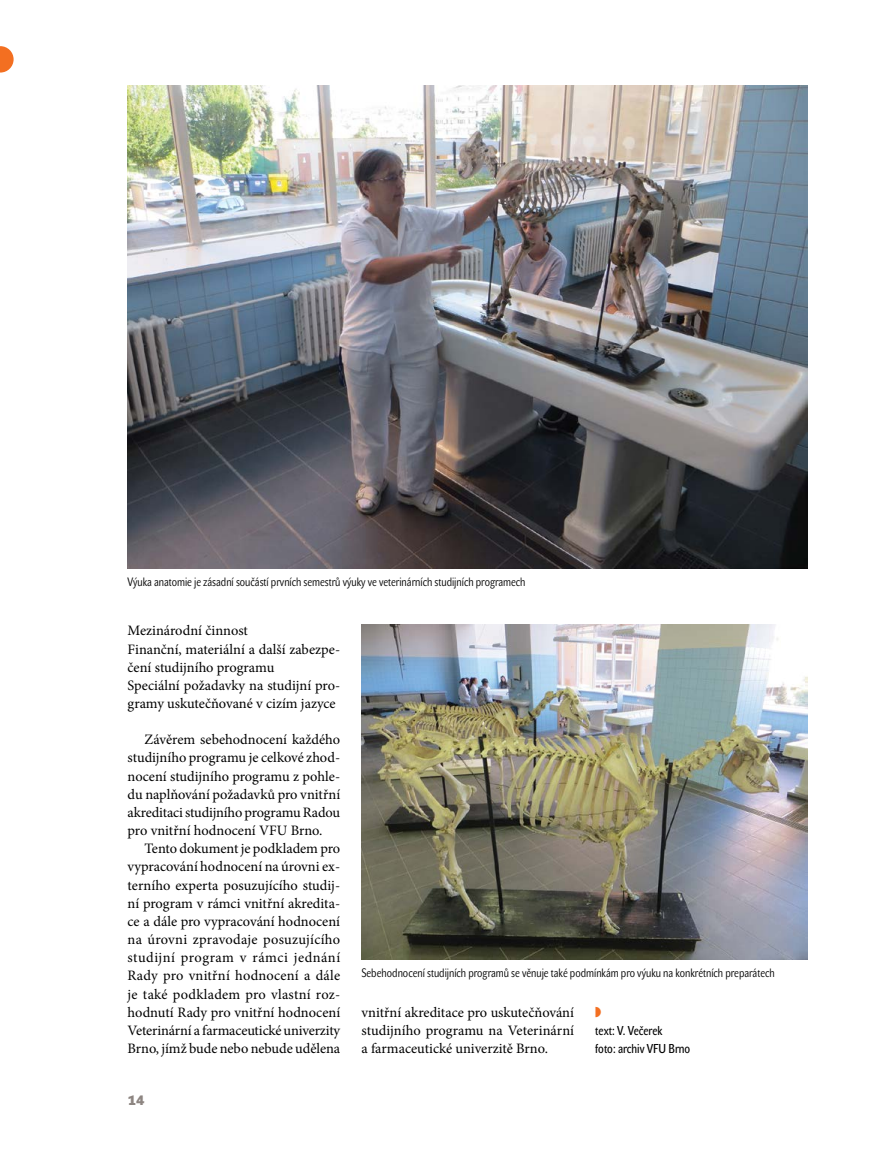
<style>
.page{position:relative;width:893px;height:1149px;background:#fff}
.page>*{position:absolute;margin:0;border:0;box-sizing:border-box;transform-origin:0 0}
.Normální{font:14.4px/18.1px "Minion Pro";letter-spacing:-.005em;color:#000;text-align:justify}
.Normální_bez{font:14.4px/18.1px "Minion Pro";color:#000}
.t1{font:700 13.5px "John Sans Heavy Pro";color:#8d8581}
.foto{font:12.75px "John Sans Cond Text Pro";color:#000}
.jmeno{font:12.75px "John Sans Cond Text Pro";color:#000}
.popisek{font:12px "John Sans Cond Lite Pro";color:#000}
</style>
<div class="page">
<img style="left:128px;top:86px;width:680px;height:482px">
<img style="left:361px;top:624px;width:447px;height:335px">
<svg style="left:0;top:46px;width:14px;height:26px"></svg>
<p class="popisek" style="left:128px;top:574px;width:399px">Výuka anatomie je zásadní součástí prvních semestrů výuky ve veterinárních studijních programech</p>
<p class="Normální_bez" style="left:128px;top:621px;width:122px">Mezinárodní činnost</p>
<p class="Normální_bez" style="left:128px;top:639px;width:214px">Finanční, materiální a další zabezpe&shy;čení studijního programu</p>
<p class="Normální_bez" style="left:128px;top:676px;width:214px">Speciální požadavky na studijní pro&shy;gramy uskutečňované v cizím jazyce</p>
<p class="Normální" style="left:128px;top:730px;width:214px;text-indent:17px">Závěrem sebehodnocení každého studijního programu je celkové zhod&shy;nocení studijního programu z pohle&shy;du naplňování požadavků pro vnitřní akreditaci studijního programu Radou pro vnitřní hodnocení VFU Brno.</p>
<p class="Normální" style="left:128px;top:839px;width:214px;text-indent:17px">Tento dokument je podkladem pro vypracování hodnocení na úrovni ex&shy;terního experta posuzujícího studij&shy;ní program v rámci vnitřní akredita&shy;ce a dále pro vypracování hodnocení na úrovni zpravodaje posuzujícího studijní program v rámci jednání Rady pro vnitřní hodnocení a dále je také podkladem pro vlastní roz&shy;hodnutí Rady pro vnitřní hodnocení Veterinární a farmaceutické univerzity Brno, jímž bude nebo nebude udělena</p>
<p class="t1" style="left:128px;top:1092px;width:18px">14</p>
<p class="popisek" style="left:361px;top:965px;width:415px">Sebehodnocení studijních programů se věnuje také podmínkám pro výuku na konkrétních preparátech</p>
<p class="Normální" style="left:361px;top:1002px;width:214px">vnitřní akreditace pro uskutečňování studijního programu na Veterinární a farmaceutické univerzitě Brno.</p>
<p class="jmeno" style="left:595px;top:1022px;width:69px">text: V. Večerek</p>
<p class="foto" style="left:595px;top:1041px;width:97px">foto: archiv VFU Brno</p>
</div>
